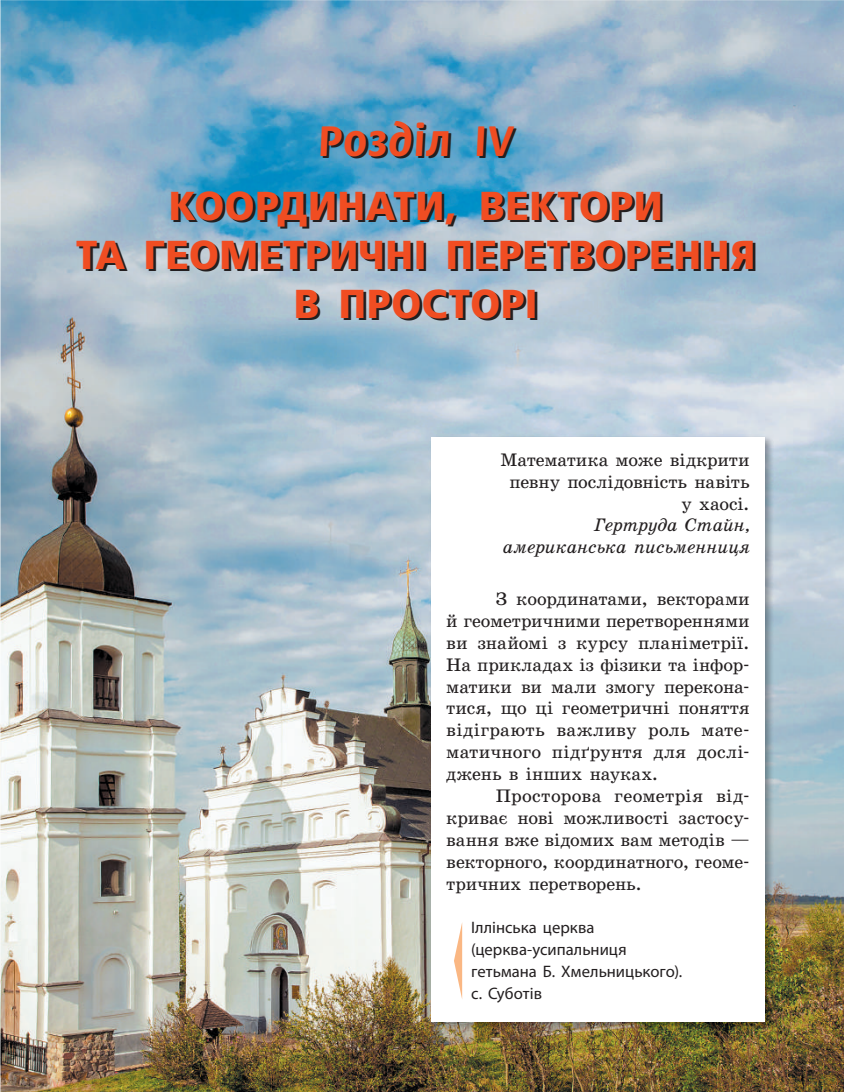
<style>
.page{position:relative;width:844px;height:1092px;background:#fff}
.page>*{position:absolute;margin:0;border:0;box-sizing:border-box;transform-origin:0 0}
.t1{font:700 45.5px "Flora C";letter-spacing:.035em;color:#f04d22;scale:.96 1}
.t2{font:40.25px/49px "Free Set Bold C";letter-spacing:.015em;color:#f04d22;text-align:center;scale:.95 1}
.t3{font:18.38px/21.9px "School Book C";letter-spacing:-.005em;color:#231f20;text-align:justify}
.t4{font:italic 18.38px/21.9px "School Book C";letter-spacing:-.015em;color:#231f20;text-align:right}
.t5{font:16.62px/21.9px "Myriad Pro";color:#231f20}
</style>
<div class="page">
<img style="left:0;top:0;width:843px;height:1091px">
<img style="left:429px;top:434px;width:344px;height:596px">
<div style="left:431px;top:436px;width:333px;height:585px;background:#fff"></div>
<svg style="left:454px;top:923px;width:8px;height:75px"></svg>
<h1 class="t1" style="left:318px;top:116px;width:205px">Розділ ІV</h1>
<h2 class="t2" style="left:76px;top:181px;width:716px">КООРДИНАТИ, ВЕКТОРИ<br>ТА ГЕОМЕТРИЧНІ ПЕРЕТВОРЕННЯ<br>В ПРОСТОРІ</h2>
<p class="t3" style="left:500px;top:449px;width:250px;text-align:right">Математика може відкрити певну послідовність навіть у хаосі.</p>
<p class="t4" style="left:503px;top:514px;width:248px">Гертруда Стайн, американська письменниця</p>
<p class="t3" style="left:446px;top:588px;width:305px;text-indent:50px">З координатами, векторами й геометричними перетвореннями ви знайомі з курсу планіметрії.<br>На прикладах із фізики та інфор&shy;матики ви мали змогу перекона&shy;тися, що ці геометричні поняття відіграють важливу роль мате&shy;матичного підґрунтя для дослі&shy;джень в інших науках.</p>
<p class="t3" style="left:446px;top:785px;width:305px;text-indent:50px">Просторова геометрія від&shy;криває нові можливості застосу&shy;вання вже відомих вам методів — векторного, координатного, геоме&shy;тричних перетворень.</p>
<p class="t5" style="left:471px;top:916px;width:213px">Іллінська церква (церква-усипальниця гетьмана Б. Хмельницького). с. Суботів</p>
</div>
